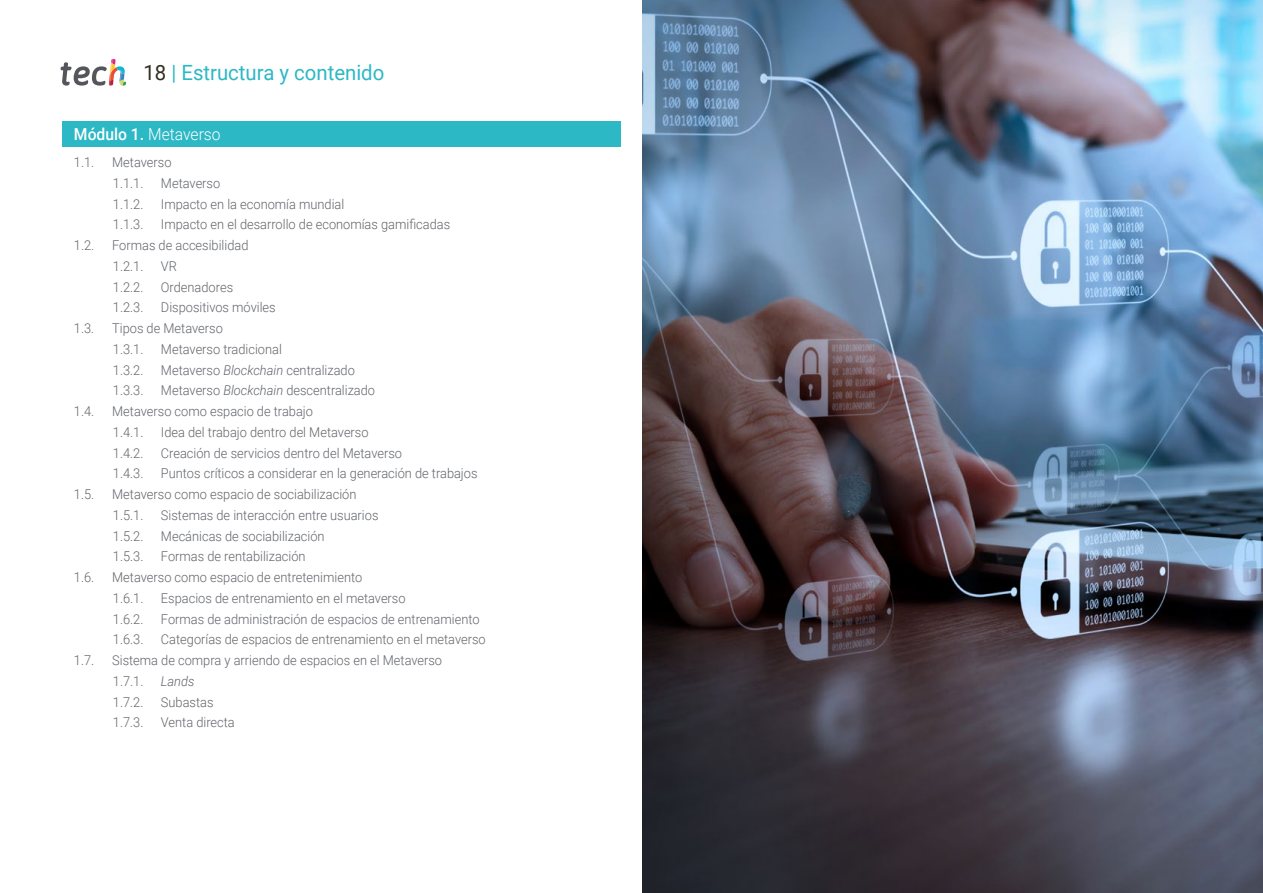
<style>
.page{position:relative;width:1263px;height:893px;background:#fff}
.page>*{position:absolute;margin:0;border:0;box-sizing:border-box;transform-origin:0 0}
.t1{font:21px "Roboto";color:#2db8c5}
.t2{font:300 16.5px "Roboto";color:#fff;scale:.95 1}
.t3{font:300 13.5px/20.7px "Roboto";color:#61646a;scale:.95 1}
.t4{font:italic 300 13.5px "Roboto";color:#61646a;scale:.95 1}
.s1{color:#312e20}
.s2{font-weight:500}
.s3{font-style:italic}
</style>
<div class="page">
<svg style="left:61px;top:59px;width:65px;height:27px"></svg>
<div style="left:63px;top:121px;width:558px;height:25px;background:#2db8c5"></div>
<img style="left:642px;top:0;width:621px;height:893px">
<h1 class="t1" style="left:144px;top:57px;width:242px"><span class="s1">18</span> | Estructura y contenido</h1>
<p class="t2" style="left:74px;top:123px;width:156px"><span class="s2">Módulo 1.</span> Metaverso</p>
<p class="t3" style="left:74px;top:151px;width:23px">1.1.</p>
<p class="t3" style="left:112px;top:151px;width:64px">Metaverso<br>1.1.1.</p>
<p class="t3" style="left:161px;top:172px;width:64px">Metaverso</p>
<p class="t3" style="left:113px;top:193px;width:34px">1.1.2.</p>
<p class="t3" style="left:161px;top:193px;width:195px">Impacto en la economía mundial</p>
<p class="t3" style="left:113px;top:214px;width:34px">1.1.3.</p>
<p class="t3" style="left:161px;top:214px;width:306px">Impacto en el desarrollo de economías gamificadas</p>
<p class="t3" style="left:74px;top:234px;width:23px">1.2.</p>
<p class="t3" style="left:112px;top:234px;width:145px">Formas de accesibilidad<br>1.2.1.</p>
<p class="t3" style="left:161px;top:255px;width:18px">VR</p>
<p class="t3" style="left:113px;top:276px;width:34px">1.2.2.</p>
<p class="t3" style="left:161px;top:276px;width:77px">Ordenadores</p>
<p class="t3" style="left:113px;top:297px;width:34px">1.2.3.</p>
<p class="t3" style="left:161px;top:297px;width:122px">Dispositivos móviles</p>
<p class="t3" style="left:74px;top:317px;width:23px">1.3.</p>
<p class="t3" style="left:112px;top:317px;width:118px">Tipos de Metaverso<br>1.3.1.</p>
<p class="t3" style="left:161px;top:338px;width:129px">Metaverso tradicional</p>
<p class="t3" style="left:113px;top:359px;width:34px">1.3.2.</p>
<p class="t3" style="left:161px;top:359px;width:206px">Metaverso <span class="s3">Blockchain</span> centralizado</p>
<p class="t3" style="left:113px;top:380px;width:34px">1.3.3.</p>
<p class="t3" style="left:161px;top:380px;width:227px">Metaverso <span class="s3">Blockchain</span> descentralizado</p>
<p class="t3" style="left:74px;top:400px;width:23px">1.4.</p>
<p class="t3" style="left:112px;top:400px;width:213px">Metaverso como espacio de trabajo<br>1.4.1.</p>
<p class="t3" style="left:161px;top:421px;width:220px">Idea del trabajo dentro del Metaverso</p>
<p class="t3" style="left:113px;top:442px;width:34px">1.4.2.</p>
<p class="t3" style="left:161px;top:442px;width:255px">Creación de servicios dentro del Metaverso</p>
<p class="t3" style="left:113px;top:463px;width:34px">1.4.3.</p>
<p class="t3" style="left:161px;top:463px;width:335px">Puntos críticos a considerar en la generación de trabajos</p>
<p class="t3" style="left:74px;top:483px;width:23px">1.5.</p>
<p class="t3" style="left:112px;top:483px;width:259px">Metaverso como espacio de sociabilización<br>1.5.1.</p>
<p class="t3" style="left:161px;top:504px;width:230px">Sistemas de interacción entre usuarios</p>
<p class="t3" style="left:113px;top:525px;width:34px">1.5.2.</p>
<p class="t3" style="left:161px;top:525px;width:174px">Mecánicas de sociabilización</p>
<p class="t3" style="left:113px;top:546px;width:34px">1.5.3.</p>
<p class="t3" style="left:161px;top:546px;width:154px">Formas de rentabilización</p>
<p class="t3" style="left:74px;top:566px;width:23px">1.6.</p>
<p class="t3" style="left:112px;top:566px;width:265px">Metaverso como espacio de entretenimiento<br>1.6.1.</p>
<p class="t3" style="left:161px;top:587px;width:259px">Espacios de entrenamiento en el metaverso</p>
<p class="t3" style="left:113px;top:608px;width:34px">1.6.2.</p>
<p class="t3" style="left:161px;top:608px;width:337px">Formas de administración de espacios de entrenamiento</p>
<p class="t3" style="left:113px;top:629px;width:34px">1.6.3.</p>
<p class="t3" style="left:161px;top:629px;width:343px">Categorías de espacios de entrenamiento en el metaverso</p>
<p class="t3" style="left:74px;top:649px;width:23px">1.7.</p>
<p class="t3" style="left:112px;top:649px;width:349px">Sistema de compra y arriendo de espacios en el Metaverso<br>1.7.1.</p>
<p class="t4" style="left:161px;top:672px;width:37px">Lands</p>
<p class="t3" style="left:113px;top:691px;width:34px">1.7.2.</p>
<p class="t3" style="left:161px;top:691px;width:57px">Subastas</p>
<p class="t3" style="left:113px;top:712px;width:34px">1.7.3.</p>
<p class="t3" style="left:161px;top:712px;width:79px">Venta directa</p>
</div>
